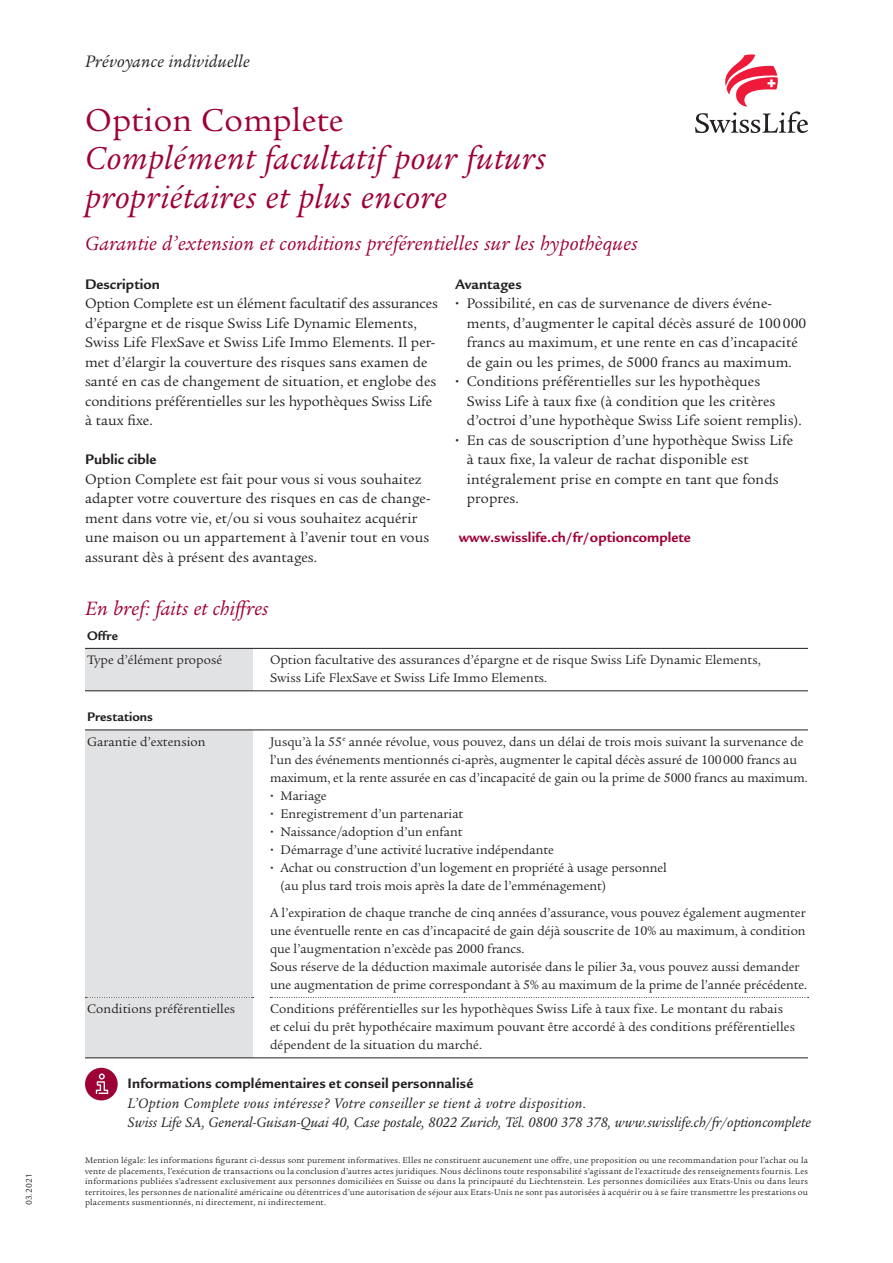
<style>
.page{position:relative;width:893px;height:1263px;background:#fff}
.page>*{position:absolute;margin:0;border:0;box-sizing:border-box;transform-origin:0 0}
._05_haupttitel{font:italic 34.5px/38.2px "Legacy Serif ITC Pro";letter-spacing:.015em;color:#9e0135}
._05_haupttitel-2{font:italic 21px "Legacy Serif ITC Pro";letter-spacing:.015em;color:#9e0135}
.Book_14_16pt_K{font:italic 21px "Legacy Serif ITC Pro";letter-spacing:.01em;color:#9e0135}
.Header_Left_16pt_K{font:italic 18px "Legacy Serif ITC Pro";letter-spacing:.015em;color:#231f20}
._01_copy{font:15px/19.5px "Legacy Serif ITC Pro";letter-spacing:.005em;color:#231f20}
._03_kapiteltitel{font:italic 15px/19.5px "Legacy Serif ITC Pro";color:#231f20}
._01_copy-2{font:700 15px "Legacy Sans ITC Pro";letter-spacing:.005em;color:#9e0135}
.xxcxx{font:700 15px "Legacy Sans ITC Pro";letter-spacing:.005em;color:#231f20}
._01_copy-3{font:700 15px "Legacy Sans ITC Pro";letter-spacing:.005em;color:#231f20}
.Performance_bold_lin{font:13.5px/18px "Legacy Serif ITC Pro";color:#231f20}
.Performance_bold_lin-2{font:700 13.5px "Legacy Sans ITC Pro";letter-spacing:.005em;color:#231f20}
._012_Bildlegende{font:9px/10.5px "Legacy Serif ITC Pro";letter-spacing:.02em;color:#231f20;text-align:justify}
._012_Bildlegende-2{font:9px "Legacy Sans ITC Pro";letter-spacing:.005em;color:#231f20}
.s1{font-style:normal}
.s2{font-family:"Legacy Sans ITC Pro";font-weight:700}
.s3{font-family:"Legacy Sans ITC Pro";font-weight:700;font-style:normal}
</style>
<div class="page">
<svg style="left:695px;top:54px;width:113px;height:79px"></svg>
<svg style="left:85px;top:648px;width:723px;height:410px"></svg>
<div style="left:85px;top:1068px;width:33px;height:32px;background:#9e0135;border-radius:50%"></div>
<svg style="left:96px;top:1073px;width:12px;height:21px"></svg>
<p class="_012_Bildlegende-2" style="left:24px;top:1205px;width:33px;rotate:-90deg">03.2021</p>
<p class="Header_Left_16pt_K" style="left:85px;top:50px;width:166px">Prévoyance individuelle</p>
<p class="_05_haupttitel" style="left:85px;top:100px;width:462px"><span class="s1">Option Complete<br></span>Complément facultatif pour futurs propriétaires et plus encore</p>
<p class="_05_haupttitel-2" style="left:85px;top:230px;width:554px">Garantie d’extension et conditions préférentielles sur les hypothèques</p>
<p class="xxcxx" style="left:85px;top:275px;width:76px">Description</p>
<p class="_01_copy" style="left:85px;top:294px;width:354px">Option Complete est un élément facultatif des assurances d’épargne et de risque Swiss Life Dynamic Elements, Swiss Life FlexSave et Swiss Life Immo Elements. Il per&shy;met d’élargir la couverture des risques sans examen de santé en cas de changement de situation, et englobe des conditions préférentielles sur les hypothèques Swiss Life à taux fixe.</p>
<p class="xxcxx" style="left:85px;top:451px;width:73px">Public cible</p>
<p class="_01_copy" style="left:85px;top:469px;width:347px">Option Complete est fait pour vous si vous souhaitez adapter votre couverture des risques en cas de change&shy;ment dans votre vie, et/ou si vous souhaitez acquérir une maison ou un appartement à l’avenir tout en vous assurant dès à présent des avantages.</p>
<p class="_01_copy-3" style="left:455px;top:275px;width:68px">Avantages</p>
<p class="_01_copy" style="left:467px;top:294px;width:341px;text-indent:-12px"><span class="s2">·</span> Possibilité, en cas de survenance de divers événe&shy;ments, d’augmenter le capital décès assuré de 100 000 francs au maximum, et une rente en cas d’incapacité de gain ou les primes, de 5000 francs au maximum.</p>
<p class="_01_copy" style="left:467px;top:372px;width:336px;text-indent:-12px"><span class="s2">·</span> Conditions préférentielles sur les hypothèques<br>Swiss Life à taux fixe (à condition que les critères d’octroi d’une hypothèque Swiss Life soient remplis).</p>
<p class="_01_copy" style="left:467px;top:430px;width:328px;text-indent:-12px"><span class="s2">·</span> En cas de souscription d’une hypothèque Swiss Life à taux fixe, la valeur de rachat disponible est intégralement prise en compte en tant que fonds propres.</p>
<p class="_01_copy-2" style="left:459px;top:529px;width:234px">www.swisslife.ch/fr/optioncomplete</p>
<p class="Book_14_16pt_K" style="left:85px;top:595px;width:185px">En bref: faits et chiffres</p>
<p class="Performance_bold_lin-2" style="left:87px;top:628px;width:32px">Offre</p>
<p class="Performance_bold_lin" style="left:87px;top:651px;width:136px">Type d’élément proposé</p>
<p class="Performance_bold_lin" style="left:270px;top:651px;width:492px">Option facultative des assurances d’épargne et de risque Swiss Life Dynamic Elements,<br>Swiss Life FlexSave et Swiss Life Immo Elements.</p>
<p class="Performance_bold_lin-2" style="left:87px;top:709px;width:67px">Prestations</p>
<p class="Performance_bold_lin" style="left:87px;top:732px;width:120px">Garantie d’extension</p>
<p class="Performance_bold_lin" style="left:270px;top:732px;width:539px">Jusqu’à la 55<sup>e</sup> année révolue, vous pouvez, dans un délai de trois mois suivant la survenance de l’un des événements mentionnés ci-après, augmenter le capital décès assuré de 100000 francs au maximum, et la rente assurée en cas d’incapacité de gain ou la prime de 5000 francs au maximum.</p>
<p class="Performance_bold_lin" style="left:270px;top:786px;width:58px"><span class="s2">·</span> Mariage</p>
<p class="Performance_bold_lin" style="left:270px;top:804px;width:195px"><span class="s2">·</span> Enregistrement d’un partenariat</p>
<p class="Performance_bold_lin" style="left:270px;top:822px;width:194px"><span class="s2">·</span> Naissance/adoption d’un enfant</p>
<p class="Performance_bold_lin" style="left:270px;top:840px;width:285px"><span class="s2">·</span> Démarrage d’une activité lucrative indépendante</p>
<p class="Performance_bold_lin" style="left:281px;top:858px;width:388px;text-indent:-11px"><span class="s2">·</span> Achat ou construction d’un logement en propriété à usage personnel (au plus tard trois mois après la date de l’emménagement)</p>
<p class="Performance_bold_lin" style="left:270px;top:903px;width:537px;text-align:justify">A l’expiration de chaque tranche de cinq années d’assurance, vous pouvez également augmenter une éventuelle rente en cas d’incapacité de gain déjà souscrite de 10% au maximum, à condition que l’augmentation n’excède pas 2000 francs.</p>
<p class="Performance_bold_lin" style="left:270px;top:957px;width:539px">Sous réserve de la déduction maximale autorisée dans le pilier 3a, vous pouvez aussi demander une augmentation de prime correspondant à 5% au maximum de la prime de l’année précédente.</p>
<p class="Performance_bold_lin" style="left:87px;top:1000px;width:149px">Conditions préférentielles</p>
<p class="Performance_bold_lin" style="left:270px;top:1000px;width:526px">Conditions préférentielles sur les hypothèques Swiss Life à taux fixe. Le montant du rabais et celui du prêt hypothécaire maximum pouvant être accordé à des conditions préférentielles dépendent de la situation du marché.</p>
<p class="_03_kapiteltitel" style="left:128px;top:1074px;width:685px"><span class="s3">Informations complémentaires et conseil personnalisé<br></span>L’Option Complete vous intéresse? Votre conseiller se tient à votre disposition.<br>Swiss Life SA, General-Guisan-Quai 40, Case postale, 8022 Zurich, Tél. 0800 378 378, www.swisslife.ch/fr/optioncomplete</p>
<p class="_012_Bildlegende" style="left:85px;top:1155px;width:724px">Mention légale: les informations figurant ci-dessus sont purement informatives. Elles ne constituent aucunement une offre, une proposition ou une recommandation pour l’achat ou la vente de placements, l’exécution de transactions ou la conclusion d’autres actes juridiques. Nous déclinons toute responsabilité s’agissant de l’exactitude des renseignements fournis. Les informations publiées s’adressent exclusivement aux personnes domiciliées en Suisse ou dans la principauté du Liechtenstein. Les personnes domiciliées aux Etats-Unis ou dans leurs territoires, les personnes de nationalité américaine ou détentrices d’une autorisation de séjour aux Etats-Unis ne sont pas autorisées à acquérir ou à se faire transmettre les prestations ou placements susmentionnés, ni directement, ni indirectement.</p>
</div>
